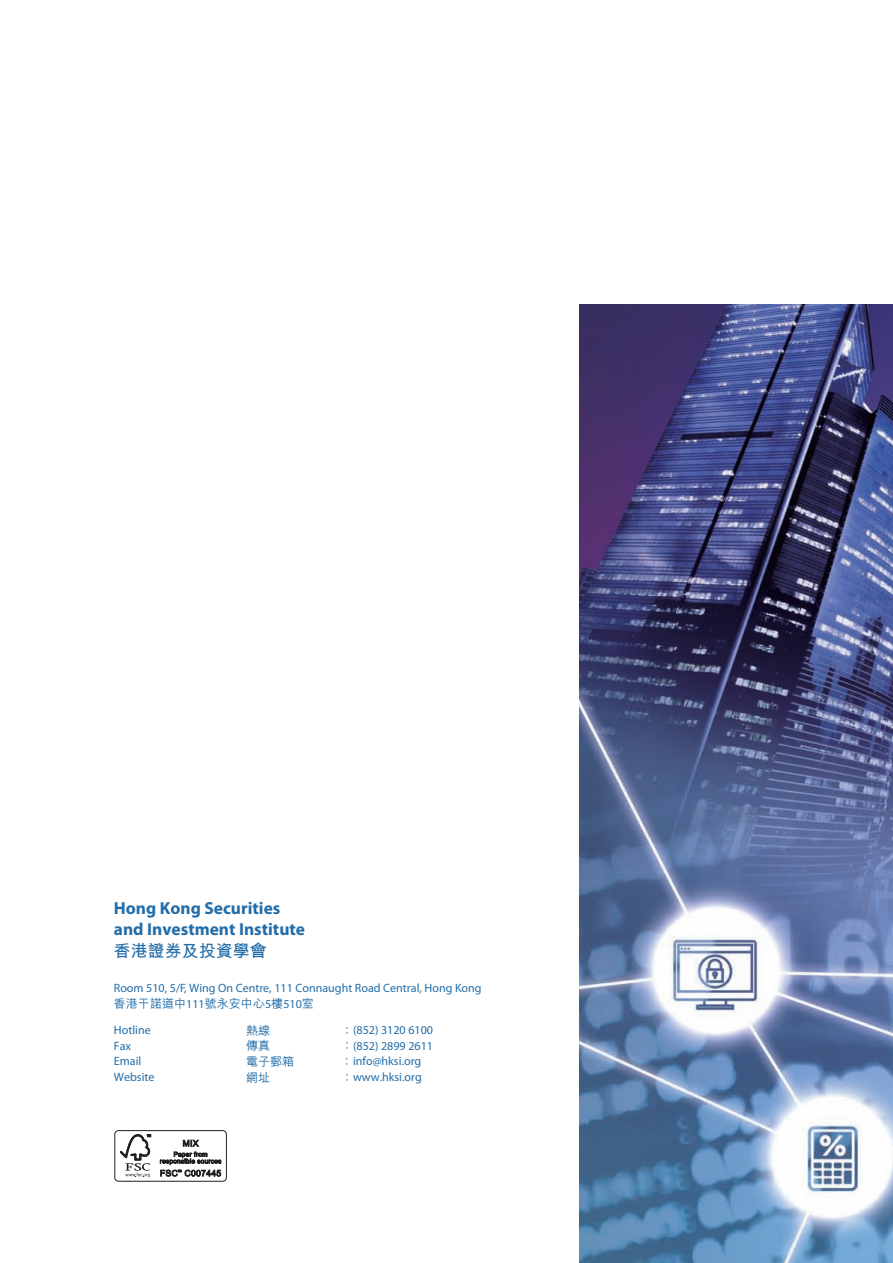
<style>
.page{position:relative;width:893px;height:1263px;background:#fff}
.page>*{position:absolute;margin:0;border:0;box-sizing:border-box;transform-origin:0 0}
.t1{font:700 17.4px/20.9px "Myriad Pro";color:#226da9}
.t2{font:700 16.95px "M Hei HK";color:#226da9}
.t3{font:12px/16.5px "Myriad Pro";color:#226da9}
.t4{font:500 12px "M Hei HK";color:#226da9}
.s1{font-family:"M Hei HK";font-weight:500}
</style>
<div class="page">
<img style="left:579px;top:304px;width:314px;height:959px">
<div style="left:114px;top:1130px;width:113px;height:51px;border:1px solid #231f20;border-radius:4px"></div>
<svg style="left:120px;top:1134px;width:31px;height:43px"></svg>
<svg style="left:160px;top:1139px;width:61px;height:37px"></svg>
<p class="t1" style="left:114px;top:897px;width:193px">Hong Kong Securities and Investment Institute</p>
<p class="t2" style="left:114px;top:938px;width:155px">香港證券及投資學會</p>
<p class="t3" style="left:114px;top:979px;width:369px">Room 510, 5/F, Wing On Centre, 111 Connaught Road Central, Hong Kong<span class="s1">香港干諾道中</span>111<span class="s1">號永安中心</span>5<span class="s1">樓</span>510<span class="s1">室</span></p>
<p class="t3" style="left:114px;top:1021px;width:38px">Hotline</p>
<p class="t4" style="left:246px;top:1021px;width:26px">熱線</p>
<p class="t3" style="left:341px;top:1021px;width:94px"><span class="s1">：</span>(852) 3120 6100</p>
<p class="t3" style="left:114px;top:1037px;width:19px">Fax</p>
<p class="t4" style="left:246px;top:1037px;width:26px">傳真</p>
<p class="t3" style="left:341px;top:1037px;width:94px"><span class="s1">：</span>(852) 2899 2611</p>
<p class="t3" style="left:114px;top:1053px;width:29px">Email</p>
<p class="t4" style="left:246px;top:1053px;width:50px">電子郵箱</p>
<p class="t3" style="left:341px;top:1053px;width:82px"><span class="s1">：</span>info@hksi.org</p>
<p class="t3" style="left:114px;top:1068px;width:42px">Website</p>
<p class="t4" style="left:246px;top:1068px;width:26px">網址</p>
<p class="t3" style="left:341px;top:1068px;width:82px"><span class="s1">：</span>www.hksi.org</p>
</div>
